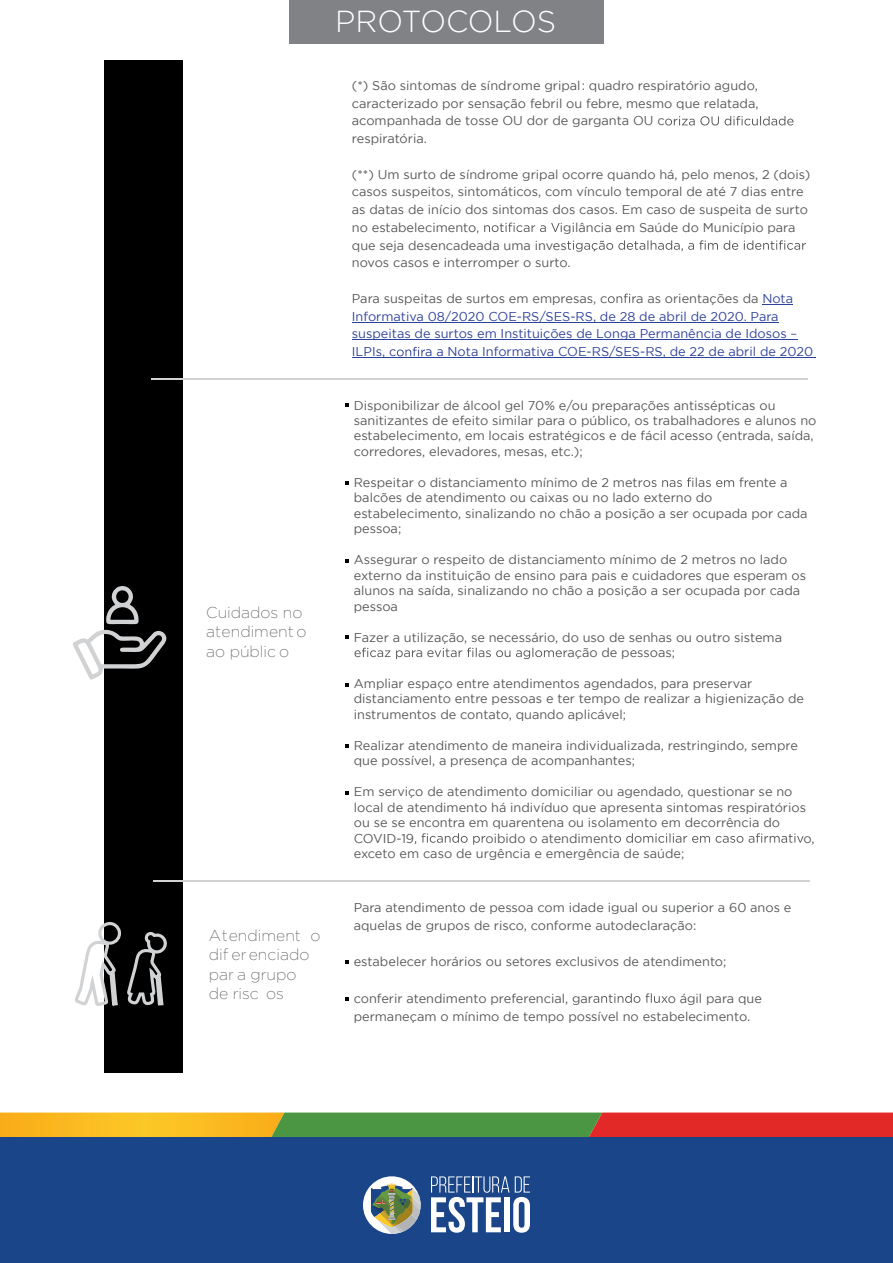
<style>
.page{position:relative;width:893px;height:1263px;background:#fff}
.page>*{position:absolute;margin:0;border:0;box-sizing:border-box;transform-origin:0 0}
.t1{font:300 30.3px "Gotham";letter-spacing:-.005em;color:#fff}
.t2{font:200 15.75px/19.4px "Gotham";color:#57585a}
.t3{font:12.75px/15.5px "Gotham";color:#57585a}
.t4{font:12.75px/17.7px "Gotham";color:#2f429b}
.s1{color:#57585a}
</style>
<div class="page">
<svg style="left:0;top:1112px;width:893px;height:26px"></svg>
<div style="left:0;top:1138px;width:893px;height:125px;background:#1a4689"></div>
<svg style="left:431px;top:1176px;width:99px;height:57px"></svg>
<div style="left:363px;top:1176px;width:58px;height:58px;background:#fff;border-radius:50%"></div>
<svg style="left:371px;top:1183px;width:50px;height:51px"></svg>
<div style="left:289px;top:0;width:314px;height:43px;background:#808285"></div>
<div style="left:105px;top:60px;width:78px;height:1013px;background:#000001"></div>
<svg style="left:665px;top:116px;width:128px;height:10px"></svg>
<svg style="left:477px;top:223px;width:83px;height:10px"></svg>
<svg style="left:567px;top:240px;width:239px;height:12px"></svg>
<svg style="left:608px;top:294px;width:28px;height:9px"></svg>
<svg style="left:397px;top:347px;width:28px;height:9px"></svg>
<hr style="left:762px;top:304px;width:31px;height:1px;background:#2f429b">
<hr style="left:352px;top:322px;width:427px;height:1px;background:#2f429b">
<hr style="left:352px;top:340px;width:445px;height:1px;background:#2f429b">
<hr style="left:352px;top:357px;width:96px;height:1px;background:#2f429b">
<hr style="left:448px;top:357px;width:368px;height:1px;background:#2f429b">
<hr style="left:152px;top:378px;width:656px;height:1px;background:#d1d2d4">
<svg style="left:73px;top:630px;width:94px;height:50px"></svg>
<svg style="left:106px;top:586px;width:33px;height:38px"></svg>
<svg style="left:643px;top:477px;width:105px;height:10px"></svg>
<svg style="left:354px;top:648px;width:62px;height:11px"></svg>
<svg style="left:435px;top:648px;width:132px;height:11px"></svg>
<svg style="left:415px;top:833px;width:70px;height:12px"></svg>
<svg style="left:614px;top:833px;width:190px;height:10px"></svg>
<svg style="left:345px;top:403px;width:3px;height:4px"></svg>
<svg style="left:593px;top:993px;width:75px;height:10px"></svg>
<svg style="left:75px;top:895px;width:92px;height:113px"></svg>
<hr style="left:153px;top:881px;width:657px;height:1px;background:#d1d2d4">
<svg style="left:345px;top:481px;width:3px;height:4px"></svg>
<svg style="left:345px;top:559px;width:3px;height:4px"></svg>
<svg style="left:345px;top:635px;width:3px;height:4px"></svg>
<svg style="left:345px;top:683px;width:3px;height:4px"></svg>
<svg style="left:345px;top:960px;width:3px;height:4px"></svg>
<h1 class="t1" style="left:335px;top:5px;width:222px">PROTOCOLOS</h1>
<p class="t2" style="left:206px;top:602px;width:102px">Cuidados no atendiment o ao públic o</p>
<p class="t2" style="left:209px;top:925px;width:113px">Atendiment o dif er enciado par a grupo<br>de risc os</p>
<p class="t3" style="left:352px;top:76px;width:408px;line-height:17.7px">(*) São sintomas de síndrome gripal: quadro respiratório agudo, caracterizado por sensação febril ou febre, mesmo que relatada, acompanhada de tosse OU dor de garganta OU c<br>respiratória.</p>
<p class="t3" style="left:352px;top:165px;width:460px;line-height:17.7px">(**) Um surto de síndrome gripal ocorre quando há, pelo menos, 2 (dois) casos suspeitos, sintomáticos, com vínculo temporal de até 7 dias entre as datas de início dos sintomas dos casos. Em caso de suspeita de surto no estabelecimento</p>
<p class="t3" style="left:352px;top:218px;width:445px;line-height:17.7px;text-indent:208px">igilância em Saúde do Município para que seja desencadeada uma inves<br>novos casos e interromper o surto.</p>
<p class="t3" style="left:352px;top:291px;width:257px">Para suspeitas de surtos em empresas, c</p>
<p class="t4" style="left:352px;top:289px;width:447px;text-indent:284px"><span class="s1">a as orientações da</span> Nota Informativa 08/2020 COE-RS/SES-RS, de 28 de abril de 2020. Para suspeitas de surtos em Instituições de Longa Permanência de Idosos – ILPIs, c</p>
<p class="t4" style="left:425px;top:343px;width:390px">a a Nota Informativa COE-RS/SES-RS, de 22 de abril de 2020</p>
<p class="t3" style="left:354px;top:397px;width:464px">Disponibilizar de álcool gel 70% e/ou preparações antissépticas ou sanitizantes de efeito similar para o público, os trabalhadores e alunos no estabelecimento, em locais estratégicos e de fácil acesso (entrada, saída, corredores, elevadores, mesas, etc.);</p>
<p class="t3" style="left:354px;top:474px;width:291px">Respeitar o distanciamento mínimo de 2 metr</p>
<p class="t3" style="left:748px;top:474px;width:41px">ente a</p>
<p class="t3" style="left:354px;top:490px;width:455px">balcões de atendimento ou caixas ou no lado externo do estabelecimento, sinalizando no chão a posição a ser ocupada por cada pessoa;</p>
<p class="t3" style="left:354px;top:552px;width:454px">Assegurar o respeito de distanciamento mínimo de 2 metros no lado externo da instituição de ensino para pais e cuidadores que esperam os alunos na saída, sinalizando no chão a posição a ser ocupada por cada pessoa</p>
<p class="t3" style="left:416px;top:629px;width:368px;text-indent:-62px">Fazer a utilização, se necessário, do uso de senhas ou outro sistema a e</p>
<p class="t3" style="left:567px;top:645px;width:109px">ação de pessoas;</p>
<p class="t3" style="left:354px;top:675px;width:452px">Ampliar espaço entre atendimentos agendados, para preservar distanciamento entre pessoas e ter tempo de realizar a higienização de instrumentos de contato, quando aplicável;</p>
<p class="t3" style="left:354px;top:737px;width:446px">Realizar atendimento de maneira individualizada, restringindo, sempre que possível, a presença de acompanhantes;</p>
<p class="t3" style="left:354px;top:784px;width:454px">Em serviço de atendimento domiciliar ou agendado, questionar se no local de atendimento há indivíduo que apresenta sintomas respiratórios ou se se encontra em quarentena ou isolamento em decorrência do COVID-19</p>
<p class="t3" style="left:485px;top:830px;width:130px">oibido o atendiment</p>
<p class="t3" style="left:804px;top:830px;width:13px">o,</p>
<p class="t3" style="left:354px;top:846px;width:332px">exceto em caso de urgência e emergência de saúde;</p>
<p class="t3" style="left:354px;top:898px;width:439px;line-height:18.1px">Para atendimento de pessoa com idade igual ou superior a 60 anos e aquelas de grupos de risco, conforme autodeclaração:</p>
<p class="t3" style="left:354px;top:954px;width:374px">estabelecer horários ou setores exclusivos de atendimento;</p>
<p class="t3" style="left:354px;top:990px;width:241px">conferir atendimento preferencial, gar</p>
<p class="t3" style="left:354px;top:989px;width:410px;line-height:18.1px;text-indent:314px">o ágil para que permaneçam o mínimo de tempo possível no estabelecimento.</p>
</div>
